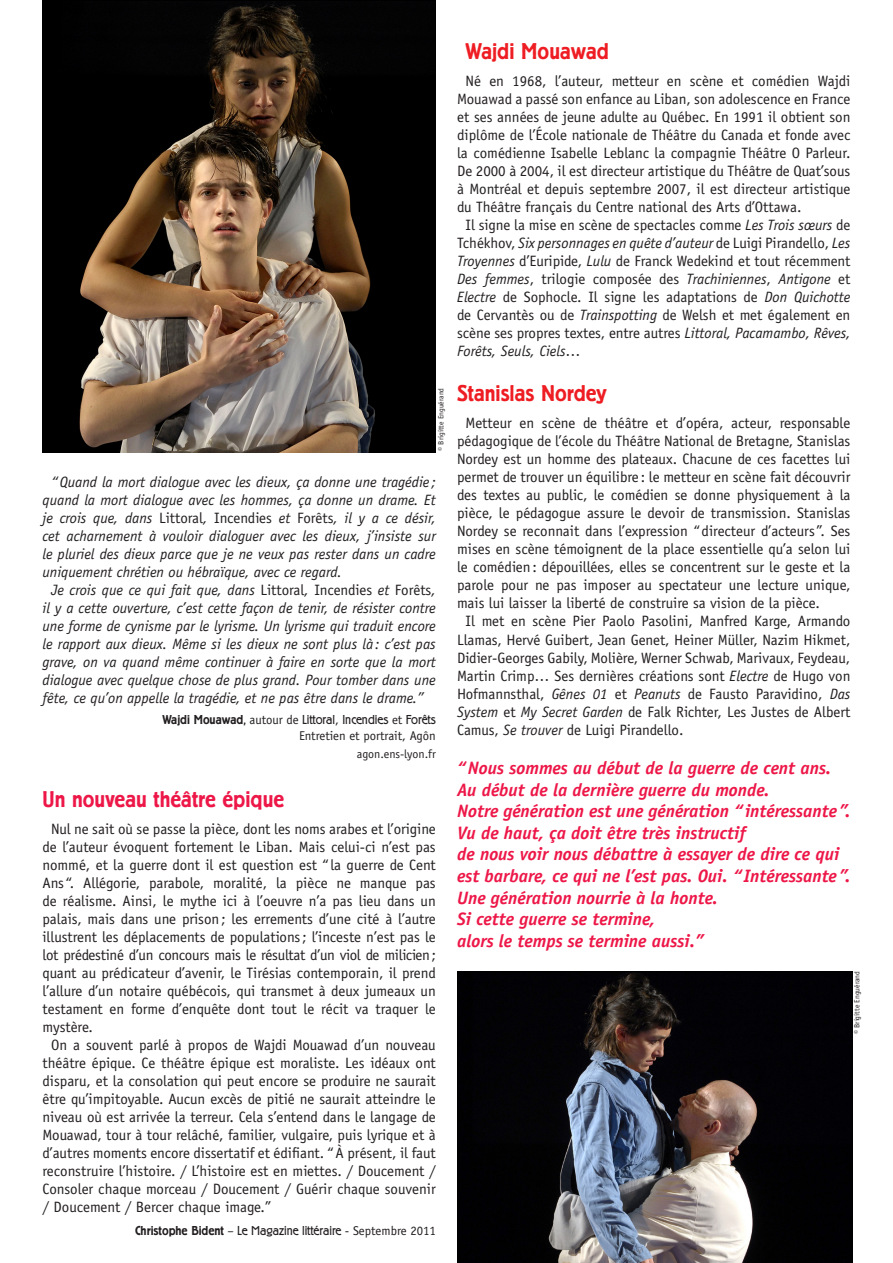
<style>
.page{position:relative;width:893px;height:1263px;background:#fff}
.page>*{position:absolute;margin:0;border:0;box-sizing:border-box;transform-origin:0 0}
.t1{font:500 22.5px "Berliner Grotesk";color:#ee1d23}
.t2{font:500 22.5px "Berliner Grotesk";color:#ed1748}
.t3{font:italic 700 18px/21.6px "Officina Sans";color:#ed1748}
.t4{font:15px/18px "Officina Sans";color:#231f20;text-align:justify}
.t5{font:italic 15px/18px "Officina Sans";color:#231f20;text-align:justify}
.t6{font:300 12.75px "Berliner Grotesk";color:#231f20}
.t7{font:12.75px "Officina Sans";color:#231f20}
.t8{font:12px "Officina Sans";color:#231f20}
.t9{font:7.5px "Officina Sans";color:#231f20}
.s1{font-style:normal}
.s2{font-weight:500}
.s3{font-family:"Officina Sans";font-weight:400}
.s4{font-style:italic}
</style>
<div class="page">
<img style="left:43px;top:0;width:393px;height:453px">
<img style="left:457px;top:971px;width:395px;height:292px">
<p class="t9" style="left:437px;top:451px;width:65px;rotate:-90deg">© Brigitte Enguérand</p>
<p class="t5" style="left:43px;top:473px;width:395px;text-indent:9px">“Quand la mort dialogue avec les dieux, ça donne une tragédie ; quand la mort dialogue avec les hommes, ça donne un drame. Et je crois que, dans <span class="s1">Littoral</span>, <span class="s1">Incendies</span> et <span class="s1">Forêts</span>, il y a ce désir, cet acharnement à vouloir dialoguer avec les dieux, j’insiste sur le pluriel des dieux parce que je ne veux pas rester dans un cadre uniquement chrétien ou hébraïque, avec ce regard.</p>
<p class="t5" style="left:43px;top:581px;width:395px;text-indent:9px">Je crois que ce qui fait que, dans <span class="s1">Littoral</span>, <span class="s1">Incendies</span> et <span class="s1">Forêts</span>, il y a cette ouverture, c’est cette façon de tenir, de résister contre une forme de cynisme par le lyrisme. Un lyrisme qui traduit encore le rapport aux dieux. Même si les dieux ne sont plus là : c’est pas grave, on va quand même continuer à faire en sorte que la mort dialogue avec quelque chose de plus grand. Pour tomber dans une fête, ce qu’on appelle la tragédie, et ne pas être dans le drame.”</p>
<p class="t6" style="left:162px;top:712px;width:275px"><span class="s2">Wajdi Mouawad</span>, <span class="s3">autour de</span> Littoral<span class="s3">,</span> Incendies <span class="s3">et</span> Forêts</p>
<p class="t7" style="left:299px;top:728px;width:138px">Entretien et portrait, Agôn</p>
<p class="t8" style="left:357px;top:746px;width:80px">agon.ens-lyon.fr</p>
<p class="t2" style="left:43px;top:787px;width:243px">Un nouveau théâtre épique</p>
<p class="t4" style="left:43px;top:820px;width:395px;text-indent:9px">Nul ne sait où se passe la pièce, dont les noms arabes et l’origine de l’auteur évoquent fortement le Liban. Mais celui-ci n’est pas nommé, et la guerre dont il est question est “ la guerre de Cent Ans “. Allégorie, parabole, moralité, la pièce ne manque pas de réalisme. Ainsi, le mythe ici à l’oeuvre n’a pas lieu dans un palais, mais dans une prison; les errements d’une cité à l’autre illustrent les déplacements de populations; l’inceste n’est pas le lot prédestiné d’un concours mais le résultat d’un viol de milicien; quant au prédicateur d’avenir, le Tirésias contemporain, il prend l’allure d’un notaire québécois, qui transmet à deux jumeaux un testament en forme d’enquête dont tout le récit va traquer le mystère.</p>
<p class="t4" style="left:43px;top:1036px;width:395px;text-indent:9px">On a souvent parlé à propos de Wajdi Mouawad d’un nouveau théâtre épique. Ce théâtre épique est moraliste. Les idéaux ont disparu, et la consolation qui peut encore se produire ne saurait être qu’impitoyable. Aucun excès de pitié ne saurait atteindre le niveau où est arrivée la terreur. Cela s’entend dans le langage de Mouawad, tour à tour relâché, familier, vulgaire, puis lyrique et à d’autres moments encore dissertatif et édifiant. “À présent, il faut reconstruire l’histoire. / L’histoire est en miettes. / Doucement / Consoler chaque morceau / Doucement / Guérir chaque souvenir / Doucement / Bercer chaque image.”</p>
<p class="t6" style="left:135px;top:1223px;width:302px"><span class="s2">Christophe Bident</span> <span class="s3">–</span> Le Magazine littéraire <span class="s3">- Septembre 2011</span></p>
<p class="t1" style="left:466px;top:40px;width:145px">Wajdi Mouawad</p>
<p class="t4" style="left:457px;top:72px;width:395px;text-indent:9px">Né en 1968, l’auteur, metteur en scène et comédien Wajdi Mouawad a passé son enfance au Liban, son adolescence en France et ses années de jeune adulte au Québec. En 1991 il obtient son diplôme de l’École nationale de Théâtre du Canada et fonde avec la comédienne Isabelle Leblanc la compagnie Théâtre O Parleur.<br>De 2000 à 2004, il est directeur artistique du Théâtre de Quat’sous à Montréal et depuis septembre 2007, il est directeur artistique du Théâtre français du Centre national des Arts d’Ottawa.</p>
<p class="t4" style="left:457px;top:216px;width:395px;text-indent:9px">Il signe la mise en scène de spectacles comme <span class="s4">Les Trois sœurs</span> de Tchékhov, <span class="s4">Six personnages en quête d’auteur</span> de Luigi Pirandello, <span class="s4">Les Troyennes</span> d’Euripide, <span class="s4">Lulu</span> de Franck Wedekind et tout récemment <span class="s4">Des femmes</span>, trilogie composée des <span class="s4">Trachiniennes</span>, <span class="s4">Antigone</span> et <span class="s4">Electre</span> de Sophocle. Il signe les adaptations de <span class="s4">Don Quichotte </span>de Cervantès ou de <span class="s4">Trainspotting</span> de Welsh et met également en scène ses propres textes, entre autres <span class="s4">Littoral, Pacamambo, Rêves, Forêts, Seuls, Ciels</span>…</p>
<p class="t1" style="left:457px;top:382px;width:151px">Stanislas Nordey</p>
<p class="t4" style="left:457px;top:414px;width:395px;text-indent:9px">Metteur en scène de théâtre et d’opéra, acteur, responsable pédagogique de l’école du Théâtre National de Bretagne, Stanislas Nordey est un homme des plateaux. Chacune de ces facettes lui permet de trouver un équilibre : le metteur en scène fait découvrir des textes au public, le comédien se donne physiquement à la pièce, le pédagogue assure le devoir de transmission. Stanislas Nordey se reconnait dans l’expression “directeur d’acteurs ”. Ses mises en scène témoignent de la place essentielle qu’a selon lui le comédien: dépouillées, elles se concentrent sur le geste et la parole pour ne pas imposer au spectateur une lecture unique, mais lui laisser la liberté de construire sa vision de la pièce.</p>
<p class="t4" style="left:457px;top:612px;width:395px;text-indent:9px">Il met en scène Pier Paolo Pasolini, Manfred Karge, Armando Llamas, Hervé Guibert, Jean Genet, Heiner Müller, Nazim Hikmet, Didier-Georges Gabily, Molière, Werner Schwab, Marivaux, Feydeau, Martin Crimp… Ses dernières créations sont <span class="s4">Electre</span> de Hugo von Hofmannsthal, <span class="s4">Gênes 01</span> et <span class="s4">Peanuts</span> de Fausto Paravidino, <span class="s4">Das System</span> et <span class="s4">My Secret Garden</span> de Falk Richter, Les Justes de Albert Camus, <span class="s4">Se trouver</span> de Luigi Pirandello.</p>
<p class="t3" style="left:457px;top:757px;width:375px">“ Nous sommes au début de la guerre de cent ans.<br>Au début de la dernière guerre du monde.</p>
<p class="t3" style="left:457px;top:800px;width:395px">Notre génération est une génération “ intéressante ”.<br>Vu de haut, ça doit être très instructif</p>
<p class="t3" style="left:457px;top:843px;width:395px">de nous voir nous débattre à essayer de dire ce qui est barbare, ce qui ne l’est pas. Oui. “ Intéressante ”.<br>Une génération nourrie à la honte.</p>
<p class="t3" style="left:457px;top:908px;width:200px">Si cette guerre se termine,</p>
<p class="t3" style="left:457px;top:930px;width:248px">alors le temps se termine aussi.”</p>
<p class="t9" style="left:853px;top:1034px;width:65px;rotate:-90deg">© Brigitte Enguérand</p>
</div>
